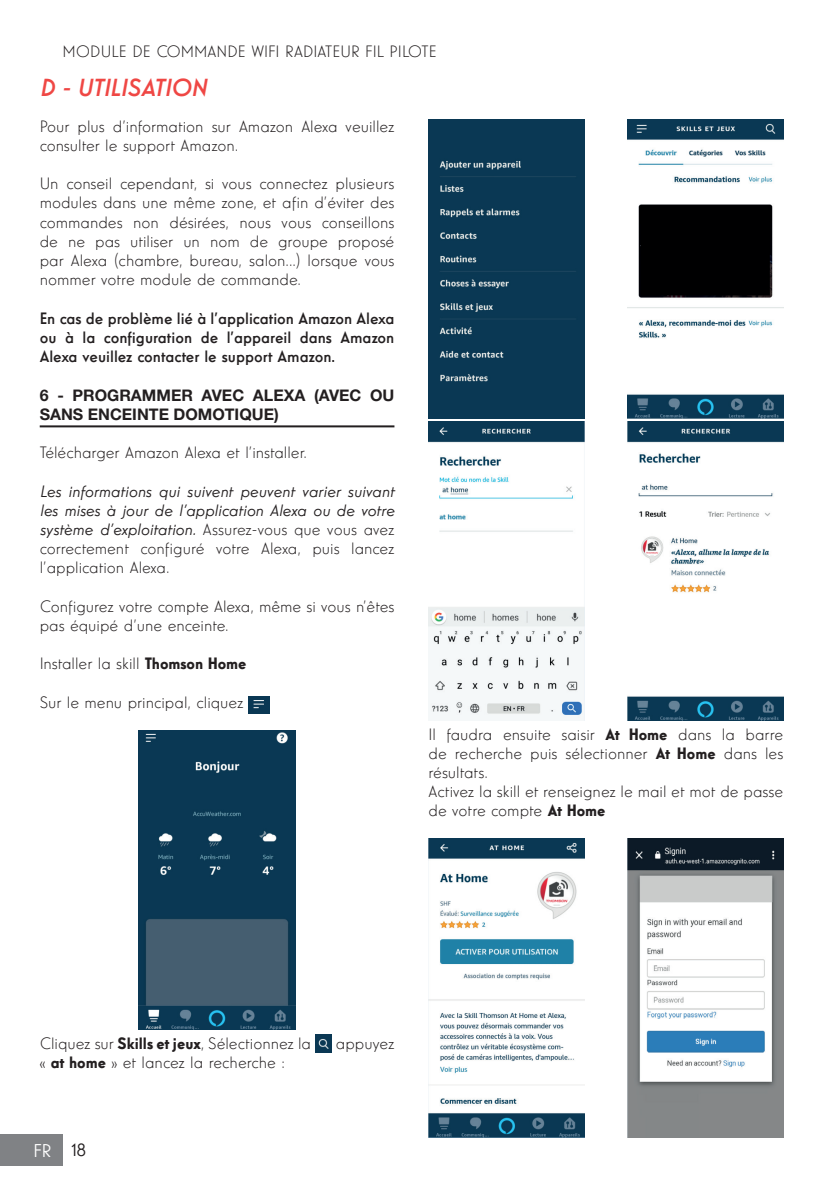
<style>
.page{position:relative;width:840px;height:1191px;background:#fff}
.page>*{position:absolute;margin:0;border:0;box-sizing:border-box;transform-origin:0 0}
.t1{font:italic 500 24px "Windlesham Pro";color:#ef4744}
.t2{font:18px "Windlesham Pro Regular 5";color:#231f20}
.t3{font:18px "Windlesham Pro Regular 5";color:#fff}
.t4{font:16px/19.2px "Windlesham Pro Regular 6";color:#231f20}
.t5{font:16px/19.2px "Windlesham Pro Regular 3";color:#231f20;text-align:justify}
.t6{font:16px/19.2px "Windlesham Pro Regular 2";color:#231f20}
.t7{font:700 16px/19.2px "Helvetica Neue LT Std";color:#231f20}
.s1{font-family:"Windlesham Pro Regular 2"}
.s2{font-family:"Windlesham Pro Regular 4"}
</style>
<div class="page">
<div style="left:0;top:1134px;width:62px;height:31px;background:#808285"></div>
<hr style="left:40px;top:425px;width:354px;height:2px;background:#231f20">
<img style="left:249px;top:696px;width:21px;height:17px">
<img style="left:139px;top:730px;width:156px;height:299px">
<img style="left:315px;top:1034px;width:16px;height:18px">
<img style="left:428px;top:119px;width:156px;height:299px">
<img style="left:627px;top:119px;width:156px;height:299px">
<img style="left:428px;top:421px;width:156px;height:297px">
<img style="left:627px;top:421px;width:156px;height:299px">
<img style="left:428px;top:839px;width:156px;height:298px">
<img style="left:627px;top:839px;width:156px;height:298px">
<p class="t4" style="left:62px;top:41px;width:375px">MODULE DE COMMANDE WIFI RADIATEUR FIL PILOTE</p>
<h1 class="t1" style="left:40px;top:72px;width:169px">D - UTILISATION</h1>
<p class="t4" style="left:40px;top:116px;width:356px">Pour plus d’information sur Amazon Alexa veuillez consulter le support Amazon.</p>
<p class="t4" style="left:40px;top:174px;width:356px;text-align:justify">Un conseil cependant, si vous connectez plusieurs modules dans une même zone, et afin d’éviter des commandes non désirées, nous vous conseillons de ne pas utiliser un nom de groupe proposé par Alexa (chambre, bureau, salon...) lorsque vous nommer votre module de commande.</p>
<p class="t5" style="left:40px;top:308px;width:356px">En cas de problème lié à l’application Amazon Alexa ou à la configuration de l’appareil dans Amazon Alexa veuillez contacter le support Amazon.</p>
<p class="t7" style="left:40px;top:385px;width:356px">6 - PROGRAMMER AVEC ALEXA (AVEC OU<br>SANS ENCEINTE DOMOTIQUE)</p>
<p class="t4" style="left:40px;top:443px;width:268px">Télécharger Amazon Alexa et l’installer.</p>
<p class="t6" style="left:40px;top:481px;width:356px">Les informations qui suivent peuvent varier suivant les mises à jour de l’application Alexa ou de votre</p>
<p class="t4" style="left:40px;top:520px;width:356px;text-align:justify"><span class="s1">système d’exploitation.</span> Assurez-vous que vous avez correctement configuré votre Alexa, puis lancez l’application Alexa.</p>
<p class="t4" style="left:40px;top:596px;width:356px">Configurez votre compte Alexa, même si vous n’êtes pas équipé d’une enceinte.</p>
<p class="t4" style="left:40px;top:654px;width:208px">Installer la skill <span class="s2">Thomson Home</span></p>
<p class="t4" style="left:40px;top:692px;width:205px">Sur le menu principal, cliquez</p>
<p class="t4" style="left:428px;top:724px;width:356px">Il faudra ensuite saisir <span class="s2">At Home</span> dans la barre de recherche puis sélectionner <span class="s2">At Home</span> dans les résultats.<br>Activez la skill et renseignez le mail et mot de passe de votre compte <span class="s2">At Home</span></p>
<p class="t4" style="left:40px;top:1033px;width:272px">Cliquez sur <span class="s2">Skills et jeux</span>, Sélectionnez la</p>
<p class="t4" style="left:335px;top:1033px;width:60px">appuyez</p>
<p class="t4" style="left:40px;top:1052px;width:246px">« <span class="s2">at home</span> » et lancez la recherche :</p>
<p class="t3" style="left:34px;top:1138px;width:19px">FR</p>
<p class="t2" style="left:72px;top:1137px;width:15px">18</p>
</div>
